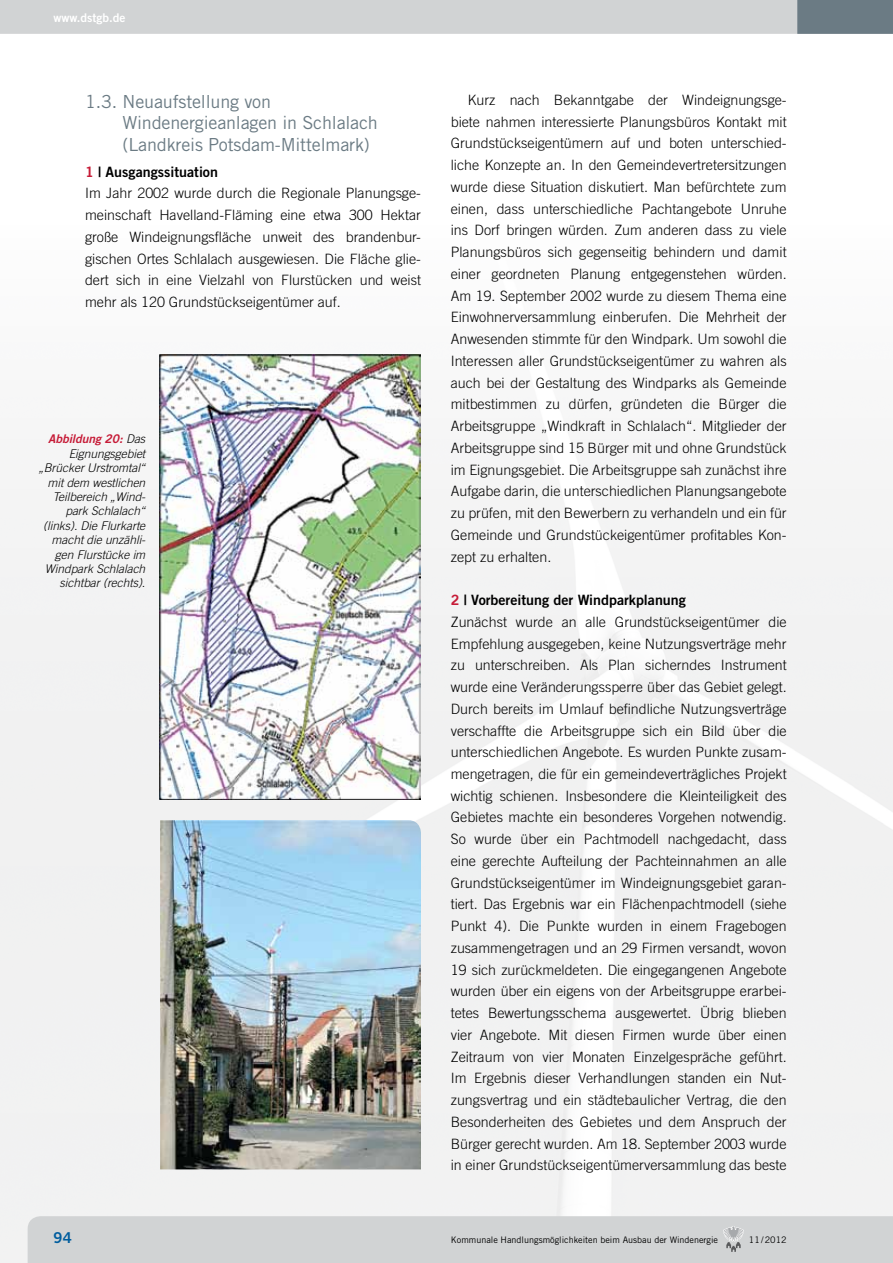
<style>
.page{position:relative;width:893px;height:1263px;background:#fff}
.page>*{position:absolute;margin:0;border:0;box-sizing:border-box;transform-origin:0 0}
.t1{font:18px/21.6px "Trade Gothic";letter-spacing:-.01em;color:#6b7b84}
.t2{font:15px "Trade Gothic Bold Two";color:#005d9e}
.t3{font:300 14.25px/21.8px "Trade Gothic";color:#000;text-align:justify}
.t4{font:14.25px "Trade Gothic Bold Two";color:#000}
.t5{font:italic 300 12px/14.4px "Trade Gothic";letter-spacing:-.005em;color:#000;text-align:right}
.t6{font:italic 12px "Trade Gothic Bold Two";letter-spacing:-.005em;color:#c61b37}
.t7{font:12px "Trade Gothic Bold Two";color:#fff}
.t8{font:9px "Trade Gothic";color:#000}
.s1{color:#c61b37}
.s2{font-family:"Trade Gothic";font-weight:300;color:#000}
</style>
<div class="page">
<div style="left:0;top:354px;width:893px;height:909px;background:#f2f2f2"></div>
<svg style="left:0;top:0;width:893px;height:34px;background:#c6c9cb"></svg>
<div style="left:28px;top:1216px;width:865px;height:47px;background:#d1d3d4"></div>
<img style="left:160px;top:820px;width:261px;height:349px">
<img style="left:160px;top:355px;width:261px;height:444px">
<p class="t7" style="left:54px;top:11px;width:74px">www.dstgb.de</p>
<p class="t1" style="left:123px;top:90px;width:257px;text-indent:-38px">1.3. Neuaufstellung von<br>Windenergieanlagen in Schlalach (Landkreis Potsdam-Mittelmark)</p>
<p class="t4" style="left:85px;top:163px;width:134px"><span class="s1">1</span> | Ausgangssituation</p>
<p class="t3" style="left:85px;top:182px;width:337px">Im Jahr 2002 wurde durch die Regionale Planungsge&shy;meinschaft Havelland-Fläming eine etwa 300 Hektar große Windeignungsfläche unweit des brandenbur&shy;gischen Ortes Schlalach ausgewiesen. Die Fläche glie&shy;dert sich in eine Vielzahl von Flurstücken und weist mehr als 120 Grundstückseigentümer auf.</p>
<p class="t6" style="left:48px;top:432px;width:99px">Abbildung 20: <span class="s2">Das</span></p>
<p class="t5" style="left:38px;top:446px;width:109px">Eignungsgebiet „Brücker Urstromtal“ mit dem westlichen<br>Teilbereich „Wind&shy;park Schlalach“ (links). Die Flurkarte macht die unzähli&shy;gen Flurstücke im<br>Windpark Schlalach sichtbar (rechts).</p>
<p class="t3" style="left:451px;top:89px;width:337px;text-indent:17px">Kurz nach Bekanntgabe der Windeignungsge&shy;biete nahmen interessierte Planungsbüros Kontakt mit Grundstückseigentümern auf und boten unterschied&shy;liche Konzepte an. In den Gemeindevertretersitzungen wurde diese Situation diskutiert. Man befürchtete zum einen, dass unterschiedliche Pachtangebote Unruhe ins Dorf bringen würden. Zum anderen dass zu viele Planungsbüros sich gegenseitig behindern und damit einer geordneten Planung entgegenstehen würden.<br>Am 19. September 2002 wurde zu diesem Thema eine Einwohnerversammlung einberufen. Die Mehrheit der Anwesenden stimmte für den Windpark. Um sowohl die Interessen aller Grundstückseigentümer zu wahren als auch bei der Gestaltung des Windparks als Gemeinde mitbestimmen zu dürfen, gründeten die Bürger die Arbeitsgruppe „Windkraft in Schlalach“. Mitglieder der Arbeitsgruppe sind 15 Bürger mit und ohne Grundstück im Eignungsgebiet. Die Arbeitsgruppe sah zunächst ihre Aufgabe darin, die unterschiedlichen Planungsangebote zu prüfen, mit den Bewerbern zu verhandeln und ein für Gemeinde und Grundstückeigentümer profitables Kon&shy;zept zu erhalten.</p>
<p class="t4" style="left:451px;top:591px;width:237px"><span class="s1">2</span> | Vorbereitung der Windparkplanung</p>
<p class="t3" style="left:451px;top:611px;width:337px">Zunächst wurde an alle Grundstückseigentümer die Empfehlung ausgegeben, keine Nutzungsverträge mehr zu unterschreiben. Als Plan sicherndes Instrument wurde eine Veränderungssperre über das Gebiet gelegt.<br>Durch bereits im Umlauf befindliche Nutzungsverträge verschaffte die Arbeitsgruppe sich ein Bild über die unterschiedlichen Angebote. Es wurden Punkte zusam&shy;mengetragen, die für ein gemeindeverträgliches Projekt wichtig schienen. Insbesondere die Kleinteiligkeit des Gebietes machte ein besonderes Vorgehen notwendig.<br>So wurde über ein Pachtmodell nachgedacht, dass eine gerechte Aufteilung der Pachteinnahmen an alle Grundstückseigentümer im Windeignungsgebiet garan&shy;tiert. Das Ergebnis war ein Flächenpachtmodell (siehe Punkt 4). Die Punkte wurden in einem Fragebogen zusammengetragen und an 29 Firmen versandt, wovon 19 sich zurückmeldeten. Die eingegangenen Angebote wurden über ein eigens von der Arbeitsgruppe erarbei&shy;tetes Bewertungsschema ausgewertet. Übrig blieben vier Angebote. Mit diesen Firmen wurde über einen Zeitraum von vier Monaten Einzelgespräche geführt.<br>Im Ergebnis dieser Verhandlungen standen ein Nut&shy;zungsvertrag und ein städtebaulicher Vertrag, die den Besonderheiten des Gebietes und dem Anspruch der Bürger gerecht wurden. Am 18. September 2003 wurde in einer Grundstückseigentümerversammlung das beste</p>
<p class="t2" style="left:54px;top:1228px;width:20px">94</p>
<p class="t8" style="left:451px;top:1234px;width:269px">Kommunale Handlungsmöglichkeiten beim Ausbau der Windenergie</p>
<p class="t8" style="left:749px;top:1234px;width:39px">11/2012</p>
</div>
